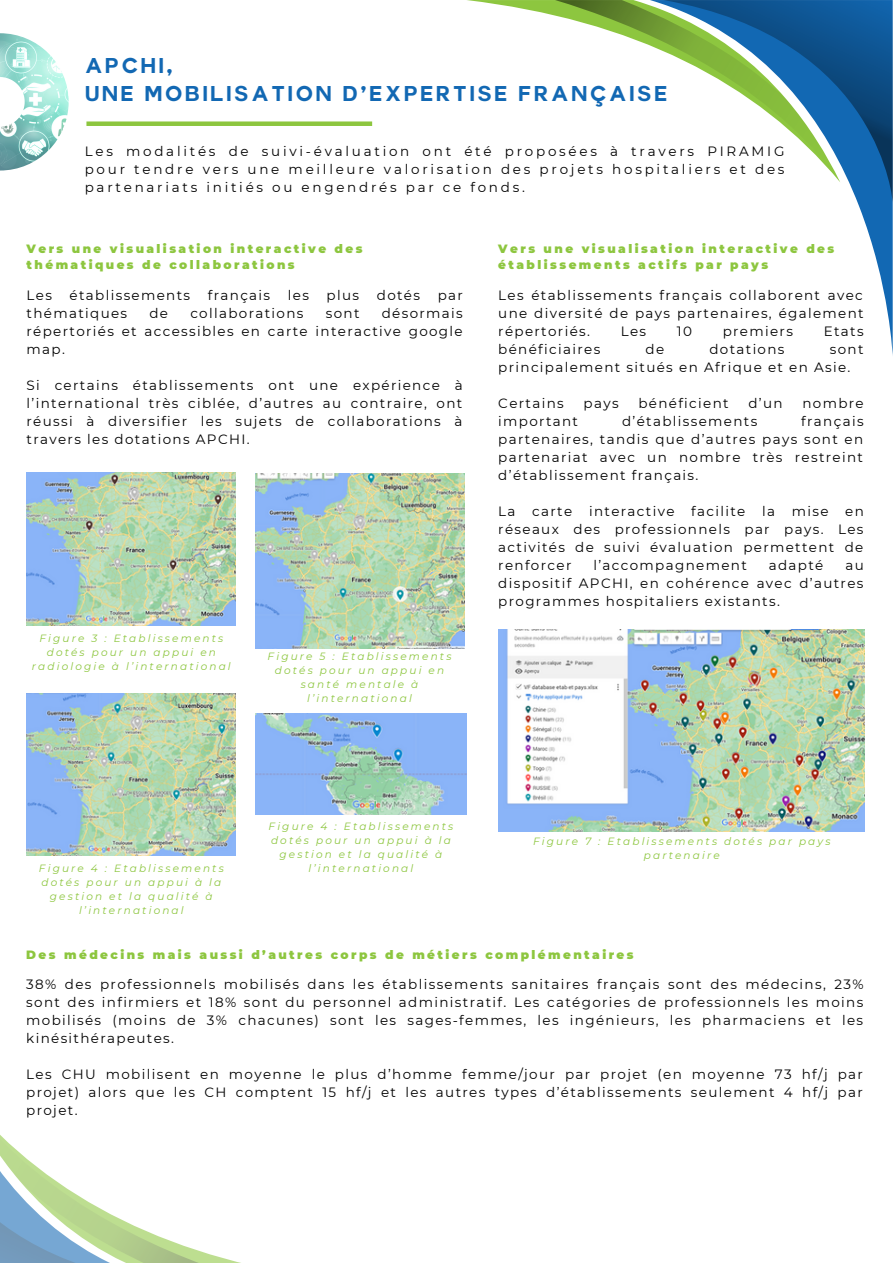
<style>
.page{position:relative;width:893px;height:1264px;background:#fff}
.page>*{position:absolute;margin:0;border:0;box-sizing:border-box;transform-origin:0 0}
.t1{font:21px "Colette";letter-spacing:.1em;color:#1268b3}
.t2{font:13.5px/18px "Montserrat";letter-spacing:.1em;color:#000;text-align:justify}
.t3{font:900 12px/16px "Montserrat";letter-spacing:.205em;color:#8dc63f}
.t4{font:italic 10.5px/14px "Montserrat";letter-spacing:.205em;color:#8dc63f;text-align:center}
</style>
<div class="page">
<svg style="left:467px;top:0;width:88px;height:16px"></svg>
<svg style="left:857px;top:203px;width:35px;height:144px"></svg>
<svg style="left:840px;top:0;width:52px;height:203px;background:#175d9a"></svg>
<svg style="left:555px;top:0;width:285px;height:182px"></svg>
<img style="left:0;top:33px;width:69px;height:137px">
<svg style="left:0;top:77px;width:25px;height:50px"></svg>
<div style="left:86px;top:121px;width:286px;height:5px;background:#8dc63f"></div>
<svg style="left:0;top:1135px;width:237px;height:127px"></svg>
<img style="left:27px;top:473px;width:209px;height:153px">
<img style="left:27px;top:693px;width:209px;height:162px">
<img style="left:255px;top:473px;width:209px;height:175px">
<img style="left:255px;top:713px;width:211px;height:101px">
<img style="left:498px;top:629px;width:366px;height:202px">
<p class="t1" style="left:85px;top:52px;width:90px">APCHI,</p>
<p class="t1" style="left:85px;top:80px;width:584px">UNE MOBILISATION D’EXPERTISE FRANÇAISE</p>
<p class="t2" style="left:85px;top:142px;width:701px">Les modalités de suivi-évaluation ont été proposées à travers PIRAMIG pour tendre vers une meilleure valorisation des projets hospitaliers et des partenariats initiés ou engendrés par ce fonds.</p>
<p class="t3" style="left:27px;top:241px;width:337px">Vers une visualisation interactive des thématiques de collaborations</p>
<p class="t2" style="left:27px;top:286px;width:27px">Les</p>
<p class="t2" style="left:70px;top:286px;width:122px">établissements</p>
<p class="t2" style="left:208px;top:286px;width:64px">français</p>
<p class="t2" style="left:288px;top:286px;width:23px">les</p>
<p class="t2" style="left:326px;top:286px;width:34px">plus</p>
<p class="t2" style="left:377px;top:286px;width:45px">dotés</p>
<p class="t2" style="left:437px;top:286px;width:27px">par</p>
<p class="t2" style="left:27px;top:304px;width:102px">thématiques</p>
<p class="t2" style="left:149px;top:304px;width:20px">de</p>
<p class="t2" style="left:190px;top:304px;width:115px">collaborations</p>
<p class="t2" style="left:326px;top:304px;width:35px">sont</p>
<p class="t2" style="left:27px;top:304px;width:438px;text-indent:355px">désormais répertoriés et accessibles en carte interactive google map.</p>
<p class="t2" style="left:27px;top:376px;width:437px">Si certains établissements ont une expérience à l’international très ciblée, d’autres au contraire, ont réussi à diversifier les sujets de collaborations à travers les dotations APCHI.</p>
<p class="t4" style="left:32px;top:631px;width:200px">Figure 3 : Etablissements dotés pour un appui en radiologie à l’international</p>
<p class="t4" style="left:267px;top:649px;width:185px">Figure 5 : Etablissements dotés pour un appui en santé mentale à l’international</p>
<p class="t3" style="left:498px;top:241px;width:337px">Vers une visualisation interactive des établissements actifs par pays</p>
<p class="t2" style="left:498px;top:286px;width:367px">Les établissements français collaborent avec une diversité de pays partenaires, également répertoriés.</p>
<p class="t2" style="left:620px;top:322px;width:27px">Les</p>
<p class="t2" style="left:676px;top:322px;width:17px">10</p>
<p class="t2" style="left:722px;top:322px;width:72px">premiers</p>
<p class="t2" style="left:823px;top:322px;width:41px">Etats</p>
<p class="t2" style="left:498px;top:340px;width:103px">bénéficiaires</p>
<p class="t2" style="left:645px;top:340px;width:20px">de</p>
<p class="t2" style="left:709px;top:340px;width:77px">dotations</p>
<p class="t2" style="left:498px;top:340px;width:366px;text-indent:331px">sont principalement situés en Afrique et en Asie.</p>
<p class="t2" style="left:498px;top:394px;width:67px">Certains</p>
<p class="t2" style="left:583px;top:394px;width:37px">pays</p>
<p class="t2" style="left:638px;top:394px;width:92px">bénéficient</p>
<p class="t2" style="left:748px;top:394px;width:36px">d’un</p>
<p class="t2" style="left:802px;top:394px;width:63px">nombre</p>
<p class="t2" style="left:498px;top:412px;width:81px">important</p>
<p class="t2" style="left:622px;top:412px;width:137px">d’établissements</p>
<p class="t2" style="left:498px;top:412px;width:367px;text-indent:303px">français partenaires, tandis que d’autres pays sont en partenariat avec un nombre très restreint d’établissement français.</p>
<p class="t2" style="left:498px;top:502px;width:367px">La carte interactive facilite la mise en réseaux des professionnels par pays. Les activités de suivi évaluation permettent de renforcer</p>
<p class="t2" style="left:593px;top:556px;width:155px">l’accompagnement</p>
<p class="t2" style="left:768px;top:556px;width:56px">adapté</p>
<p class="t2" style="left:498px;top:556px;width:367px;text-indent:347px">au dispositif APCHI, en cohérence avec d’autres programmes hospitaliers existants.</p>
<p class="t4" style="left:39px;top:861px;width:186px">Figure 4 : Etablissements dotés pour un appui à la gestion et la qualité à l’international</p>
<p class="t4" style="left:268px;top:819px;width:186px">Figure 4 : Etablissements dotés pour un appui à la gestion et la qualité à l’international</p>
<p class="t4" style="left:533px;top:834px;width:299px">Figure 7 : Etablissements dotés par pays partenaire</p>
<p class="t3" style="left:26px;top:947px;width:609px">Des médecins mais aussi d’autres corps de métiers complémentaires</p>
<p class="t2" style="left:26px;top:975px;width:838px">38% des professionnels mobilisés dans les établissements sanitaires français sont des médecins, 23% sont des infirmiers et 18% sont du personnel administratif. Les catégories de professionnels les moins mobilisés (moins de 3% chacunes) sont les sages-femmes, les ingénieurs, les pharmaciens et les kinésithérapeutes.</p>
<p class="t2" style="left:26px;top:1065px;width:838px">Les CHU mobilisent en moyenne le plus d’homme femme/jour par projet (en moyenne 73 hf/j par projet) alors que les CH comptent 15 hf/j et les autres types d’établissements seulement 4 hf/j par projet.</p>
</div>
